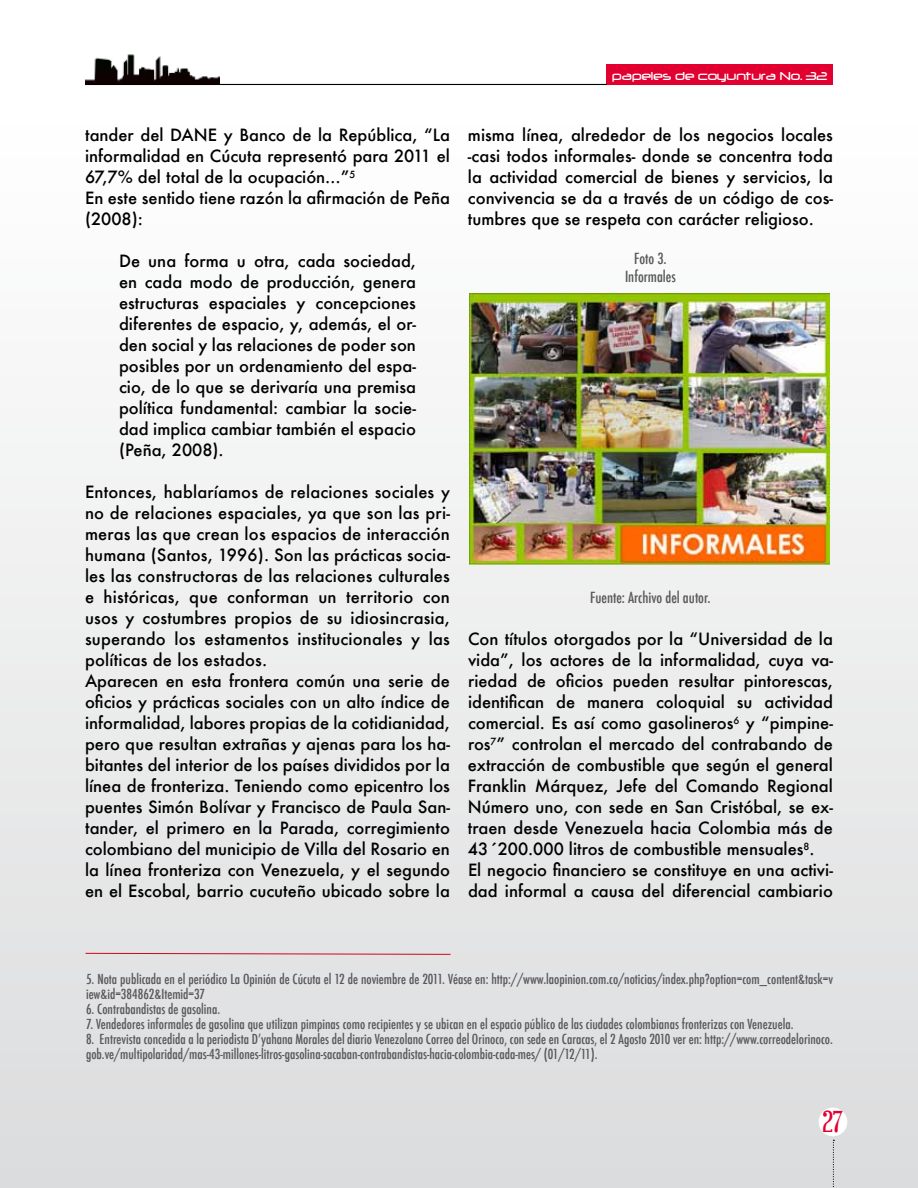
<style>
.page{position:relative;width:918px;height:1188px;background:#fff}
.page>*{position:absolute;margin:0;border:0;box-sizing:border-box;transform-origin:0 0}
.t1{font:30px "Euphorigenic";color:#e20031}
.t2{font:500 16.5px/21px "Futura";color:#000}
.t3{font:500 condensed 15px/18px "Futura";color:#58585a;text-align:center}
.t4{font:500 condensed 13.5px/15px "Futura";color:#58585a}
.t5{font:13.5px "Neuropol";color:#fff}
</style>
<div class="page">
<div style="left:0;top:0;width:918px;height:1188px;background:linear-gradient(to bottom,#fff,#dbdddd)"></div>
<div style="left:607px;top:65px;width:226px;height:20px;background:#e20031"></div>
<hr style="left:85px;top:84px;width:522px;height:1px;background:#000">
<div style="left:819px;top:1108px;width:28px;height:28px;background:#fff;border-radius:50%"></div>
<svg style="left:833px;top:1140px;width:1px;height:48px"></svg>
<img style="left:85px;top:52px;width:134px;height:32px">
<svg style="left:85px;top:953px;width:366px;height:2px"></svg>
<img style="left:470px;top:293px;width:360px;height:271px">
<p class="t5" style="left:612px;top:69px;width:217px">papeles de coyuntura No. 32</p>
<p class="t2" style="left:85px;top:124px;width:366px">tander del DANE y Banco de la República, “La informalidad en Cúcuta representó para 2011 el 67,7% del total de la ocupación…”<sup>5<br></sup>En este sentido tiene razón la afirmación de Peña (2008):</p>
<p class="t2" style="left:119px;top:250px;width:298px;text-align:justify">De una forma u otra, cada sociedad, en cada modo de producción, genera estructuras espaciales y concepciones diferentes de espacio, y, además, el or&shy;den social y las relaciones de poder son posibles por un ordenamiento del espa&shy;cio, de lo que se derivaría una premisa política fundamental: cambiar la socie&shy;dad implica cambiar también el espacio (Peña, 2008).</p>
<p class="t2" style="left:85px;top:481px;width:367px">Entonces, hablaríamos de relaciones sociales y no de relaciones espaciales, ya que son las pri&shy;meras las que crean los espacios de interacción humana (Santos, 1996). Son las prácticas socia&shy;les las constructoras de las relaciones culturales e históricas, que conforman un territorio con usos y costumbres propios de su idiosincrasia, superando los estamentos institucionales y las políticas de los estados.<br>Aparecen en esta frontera común una serie de oficios y prácticas sociales con un alto índice de informalidad, labores propias de la cotidianidad, pero que resultan extrañas y ajenas para los ha&shy;bitantes del interior de los países divididos por la línea de fronteriza. Teniendo como epicentro los puentes Simón Bolívar y Francisco de Paula San&shy;tander, el primero en la Parada, corregimiento colombiano del municipio de Villa del Rosario en la línea fronteriza con Venezuela, y el segundo en el Escobal, barrio cucuteño ubicado sobre la</p>
<p class="t2" style="left:468px;top:124px;width:366px;text-align:justify">misma línea, alrededor de los negocios locales -casi todos informales- donde se concentra toda la actividad comercial de bienes y servicios, la convivencia se da a través de un código de cos&shy;tumbres que se respeta con carácter religioso.</p>
<p class="t3" style="left:625px;top:250px;width:52px">Foto 3.<br>Informales</p>
<p class="t3" style="left:590px;top:589px;width:122px">Fuente: Archivo del autor.</p>
<p class="t2" style="left:468px;top:628px;width:366px">Con títulos otorgados por la “Universidad de la vida”, los actores de la informalidad, cuya va&shy;riedad de oficios pueden resultar pintorescas, identifican de manera coloquial su actividad comercial. Es así como gasolineros<sup>6</sup> y “pimpine&shy;ros<sup>7</sup>” controlan el mercado del contrabando de extracción de combustible que según el general Franklin Márquez, Jefe del Comando Regional Número uno, con sede en San Cristóbal, se ex&shy;traen desde Venezuela hacia Colombia más de 43´200.000 litros de combustible mensuales<sup>8</sup>.<br>El negocio financiero se constituye en una activi&shy;dad informal a causa del diferencial cambiario</p>
<p class="t4" style="left:86px;top:971px;width:748px">5. Nota publicada en el periódico La Opinión de Cúcuta el 12 de noviembre de 2011. Véase en: http://www.laopinion.com.co/noticias/index.php?option=com_content&amp;task=v iew&amp;id=384862&amp;Itemid=37</p>
<p class="t4" style="left:86px;top:1001px;width:136px">6. Contrabandistas de gasolina.</p>
<p class="t4" style="left:86px;top:1016px;width:709px">7. Vendedores informales de gasolina que utilizan pimpinas como recipientes y se ubican en el espacio público de las ciudades colombianas fronterizas con Venezuela.</p>
<p class="t4" style="left:86px;top:1031px;width:748px">8. Entrevista concedida a la periodista D’yahana Morales del diario Venezolano Correo del Orinoco, con sede en Caracas, el 2 Agosto 2010 ver en: http://www.correodelorinoco. gob.ve/multipolaridad/mas-43-millones-litros-gasolina-sacaban-contrabandistas-hacia-colombia-cada-mes/ (01/12/11).</p>
<h1 class="t1" style="left:823px;top:1107px;width:22px">27</h1>
</div>
